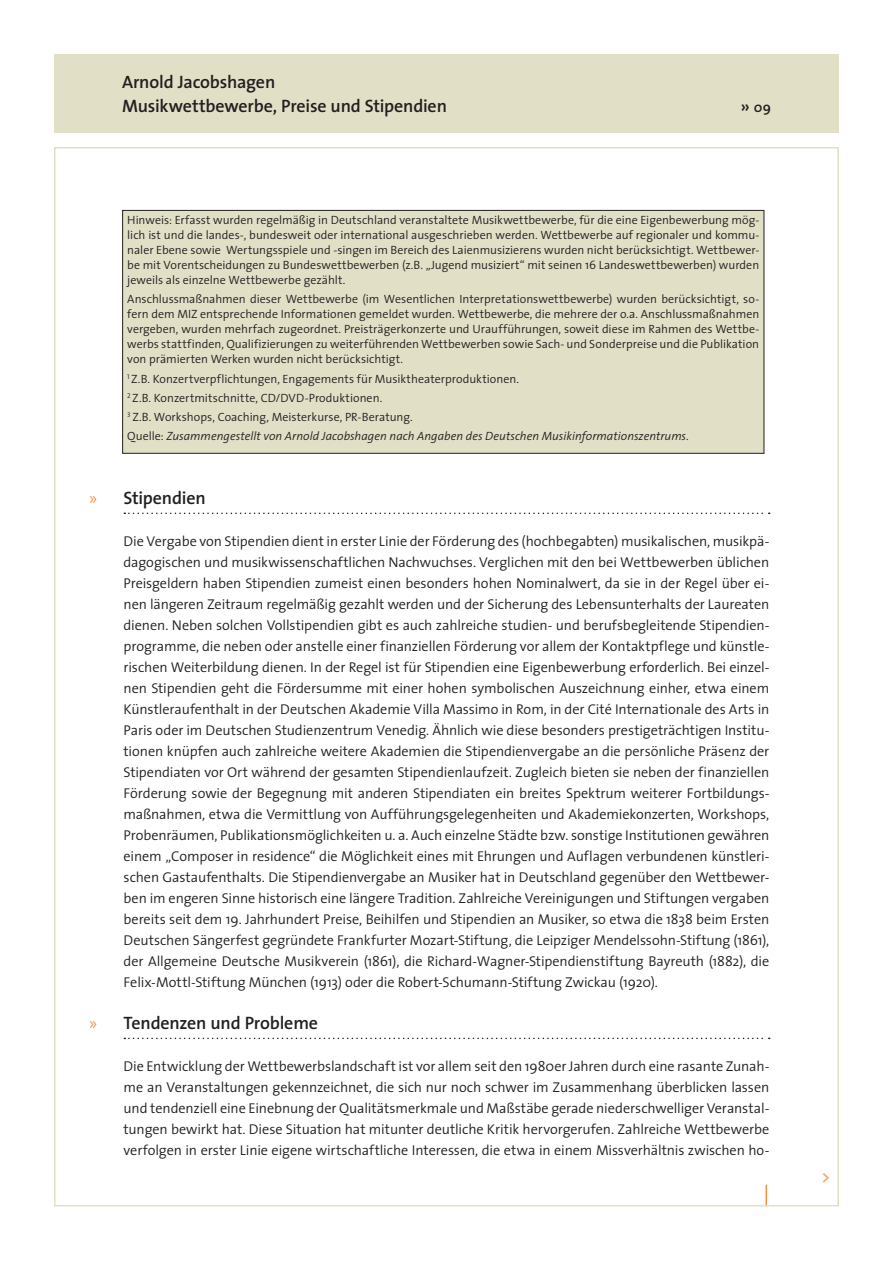
<style>
.page{position:relative;width:893px;height:1263px;background:#fff}
.page>*{position:absolute;margin:0;border:0;box-sizing:border-box;transform-origin:0 0}
.t1{font:600 18px/24px "The Sans";letter-spacing:-.01em;color:#231f20}
.t2{font:600 16.5px "The Sans";color:#f9a367}
.Fließtext{font:300 14.25px/21px "The Sans";letter-spacing:-.01em;color:#231f20;text-align:justify}
.t3{font:600 14.25px "The Sans";color:#231f20}
.Hinweis_Einleitung{font:300 12px/15px "The Sans";color:#231f20;text-align:justify}
.Fußnote{font:300 12px "The Sans";color:#231f20}
.Quelle{font:italic 300 12px "The Sans";color:#231f20}
.s1{font-size:18px}
.s2{font-style:normal}
.s3{font-family:"Myriad Pro";font-weight:400;color:#f68f46}
</style>
<div class="page">
<hr style="left:765px;top:1184px;width:2px;height:22px;background:#f68f46">
<div style="left:54px;top:54px;width:785px;height:79px;background:#e1dfc6"></div>
<svg style="left:124px;top:513px;width:646px;height:1px"></svg>
<svg style="left:124px;top:1038px;width:646px;height:1px"></svg>
<div style="left:123px;top:210px;width:641px;height:243px;background:#e1dfc6"></div>
<div style="left:122px;top:210px;width:642px;height:244px;border:1px solid #231f20"></div>
<p class="t1" style="left:122px;top:70px;width:326px">Arnold Jacobshagen<br>Musikwettbewerbe, Preise und Stipendien</p>
<p class="t3" style="left:741px;top:98px;width:32px"><span class="s1">»</span> 09</p>
<p class="Hinweis_Einleitung" style="left:127px;top:213px;width:634px">Hinweis: Erfasst wurden regelmäßig in Deutschland veranstaltete Musikwettbewerbe, für die eine Eigenbewerbung mög&shy;lich ist und die landes-, bundesweit oder international ausgeschrieben werden. Wettbewerbe auf regionaler und kommu&shy;naler Ebene sowie Wertungsspiele und -singen im Bereich des Laienmusizierens wurden nicht berücksichtigt. Wettbewer&shy;be mit Vorentscheidungen zu Bundeswettbewerben (z.B. „Jugend musiziert“ mit seinen 16 Landeswettbewerben) wurden jeweils als einzelne Wettbewerbe gezählt.</p>
<p class="Hinweis_Einleitung" style="left:127px;top:292px;width:634px">Anschlussmaßnahmen dieser Wettbewerbe (im Wesentlichen Interpretationswettbewerbe) wurden berücksichtigt, so&shy;fern dem MIZ entsprechende Informationen gemeldet wurden. Wettbewerbe, die mehrere der o.a. Anschlussmaßnahmen vergeben, wurden mehrfach zugeordnet. Preisträgerkonzerte und Uraufführungen, soweit diese im Rahmen des Wettbe&shy;werbs stattfinden, Qualifizierungen zu weiterführenden Wettbewerben sowie Sach- und Sonderpreise und die Publikation von prämierten Werken wurden nicht berücksichtigt.</p>
<p class="Fußnote" style="left:127px;top:371px;width:393px"><sup>1</sup> Z.B. Konzertverpflichtungen, Engagements für Musiktheaterproduktionen.</p>
<p class="Fußnote" style="left:127px;top:390px;width:256px"><sup>2</sup> Z.B. Konzertmitschnitte, CD/DVD-Produktionen.</p>
<p class="Fußnote" style="left:127px;top:409px;width:287px"><sup>3</sup> Z.B. Workshops, Coaching, Meisterkurse, PR-Beratung.</p>
<p class="Quelle" style="left:127px;top:429px;width:563px"><span class="s2">Quelle:</span> Zusammengestellt von Arnold Jacobshagen nach Angaben des Deutschen Musikinformationszentrums.</p>
<p class="t1" style="left:90px;top:486px;width:118px"><span class="s3">»</span> Stipendien</p>
<p class="Fließtext" style="left:124px;top:531px;width:647px">Die Vergabe von Stipendien dient in erster Linie der Förderung des (hochbegabten) musikalischen, musikpä&shy;dagogischen und musikwissenschaftlichen Nachwuchses. Verglichen mit den bei Wettbewerben üblichen Preisgeldern haben Stipendien zumeist einen besonders hohen Nominalwert, da sie in der Regel über ei&shy;nen längeren Zeitraum regelmäßig gezahlt werden und der Sicherung des Lebensunterhalts der Laureaten dienen. Neben solchen Vollstipendien gibt es auch zahlreiche studien- und berufsbegleitende Stipendien&shy;programme, die neben oder anstelle einer finanziellen Förderung vor allem der Kontaktpflege und künstle&shy;rischen Weiterbildung dienen. In der Regel ist für Stipendien eine Eigenbewerbung erforderlich. Bei einzel&shy;nen Stipendien geht die Fördersumme mit einer hohen symbolischen Auszeichnung einher, etwa einem Künstleraufenthalt in der Deutschen Akademie Villa Massimo in Rom, in der Cité Internationale des Arts in Paris oder im Deutschen Studienzentrum Venedig. Ähnlich wie diese besonders prestigeträchtigen Institu&shy;tionen knüpfen auch zahlreiche weitere Akademien die Stipendienvergabe an die persönliche Präsenz der Stipendiaten vor Ort während der gesamten Stipendienlaufzeit. Zugleich bieten sie neben der finanziellen Förderung sowie der Begegnung mit anderen Stipendiaten ein breites Spektrum weiterer Fortbildungs&shy;maßnahmen, etwa die Vermittlung von Aufführungsgelegenheiten und Akademiekonzerten, Workshops, Probenräumen, Publikationsmöglichkeiten u. a. Auch einzelne Städte bzw. sonstige Institutionen gewähren einem „Composer in residence“ die Möglichkeit eines mit Ehrungen und Auflagen verbundenen künstleri&shy;schen Gastaufenthalts. Die Stipendienvergabe an Musiker hat in Deutschland gegenüber den Wettbewer&shy;ben im engeren Sinne historisch eine längere Tradition. Zahlreiche Vereinigungen und Stiftungen vergaben bereits seit dem 19. Jahrhundert Preise, Beihilfen und Stipendien an Musiker, so etwa die 1838 beim Ersten Deutschen Sängerfest gegründete Frankfurter Mozart-Stiftung, die Leipziger Mendelssohn-Stiftung (1861), der Allgemeine Deutsche Musikverein (1861), die Richard-Wagner-Stipendienstiftung Bayreuth (1882), die Felix-Mottl-Stiftung München (1913) oder die Robert-Schumann-Stiftung Zwickau (1920).</p>
<p class="t1" style="left:90px;top:1011px;width:230px"><span class="s3">»</span> Tendenzen und Probleme</p>
<p class="Fließtext" style="left:124px;top:1056px;width:647px">Die Entwicklung der Wettbewerbslandschaft ist vor allem seit den 1980er Jahren durch eine rasante Zunah&shy;me an Veranstaltungen gekennzeichnet, die sich nur noch schwer im Zusammenhang überblicken lassen und tendenziell eine Einebnung der Qualitätsmerkmale und Maßstäbe gerade niederschwelliger Veranstal&shy;tungen bewirkt hat. Diese Situation hat mitunter deutliche Kritik hervorgerufen. Zahlreiche Wettbewerbe verfolgen in erster Linie eigene wirtschaftliche Interessen, die etwa in einem Missverhältnis zwischen ho-</p>
<p class="t2" style="left:822px;top:1166px;width:10px">&gt;</p>
</div>
